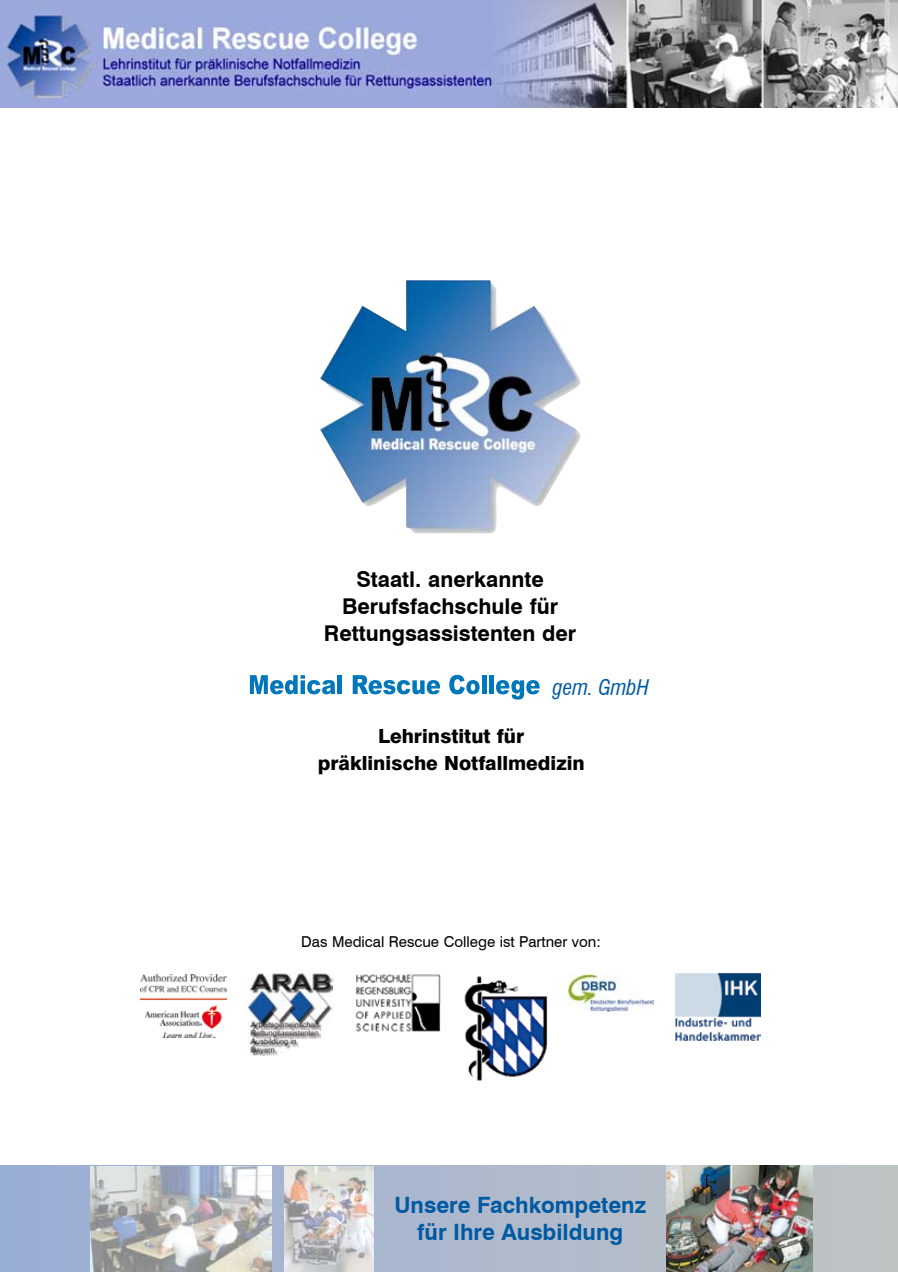
<style>
.page{position:relative;width:898px;height:1272px;background:#fff}
.page>*{position:absolute;margin:0;border:0;box-sizing:border-box;transform-origin:0 0}
.t1{font:700 22.5px/27px "Swiss 721 BT";color:#005aa1;text-align:center}
.t2{font:700 21.75px/27px "Swiss 721 BT";color:#000;text-align:center}
.t3{font:italic condensed 21px "Swiss 721 BT";color:#005aa1}
.t4{font:800 19.5px/27px "Swiss 721 BT";color:#000;text-align:center}
.t5{font:15px "Swiss 721 BT";color:#000}
</style>
<div class="page">
<img style="left:0;top:0;width:897px;height:108px">
<img style="left:320px;top:280px;width:260px;height:253px">
<svg style="left:0;top:1165px;width:897px;height:106px"></svg>
<img style="left:666px;top:1165px;width:145px;height:106px">
<img style="left:284px;top:1166px;width:89px;height:105px">
<img style="left:355px;top:974px;width:85px;height:58px">
<svg style="left:162px;top:1037px;width:55px;height:1px"></svg>
<img style="left:140px;top:974px;width:86px;height:63px">
<img style="left:464px;top:976px;width:83px;height:103px">
<img style="left:90px;top:1166px;width:181px;height:105px">
<img style="left:247px;top:973px;width:86px;height:82px">
<img style="left:568px;top:974px;width:85px;height:37px">
<img style="left:675px;top:973px;width:85px;height:67px">
<svg style="left:250px;top:675px;width:85px;height:19px"></svg>
<div style="left:337px;top:675px;width:5px;height:19px;background:#07b"></div>
<svg style="left:352px;top:675px;width:88px;height:19px"></svg>
<svg style="left:449px;top:674px;width:30px;height:20px"></svg>
<div style="left:481px;top:675px;width:5px;height:19px;background:#07b"></div>
<hr style="left:489px;top:675px;width:4px;height:19px;background:#07b">
<svg style="left:496px;top:680px;width:43px;height:19px"></svg>
<p class="t2" style="left:324px;top:565px;width:254px">Staatl. anerkannte<br>Berufsfachschule für<br>Rettungsassistenten der</p>
<p class="t3" style="left:552px;top:675px;width:98px">gem. GmbH</p>
<p class="t4" style="left:317px;top:722px;width:268px">Lehrinstitut für präklinische Notfallmedizin</p>
<p class="t5" style="left:301px;top:931px;width:301px">Das Medical Rescue College ist Partner von:</p>
<p class="t1" style="left:394px;top:1190px;width:253px">Unsere Fachkompetenz für Ihre Ausbildung</p>
</div>
